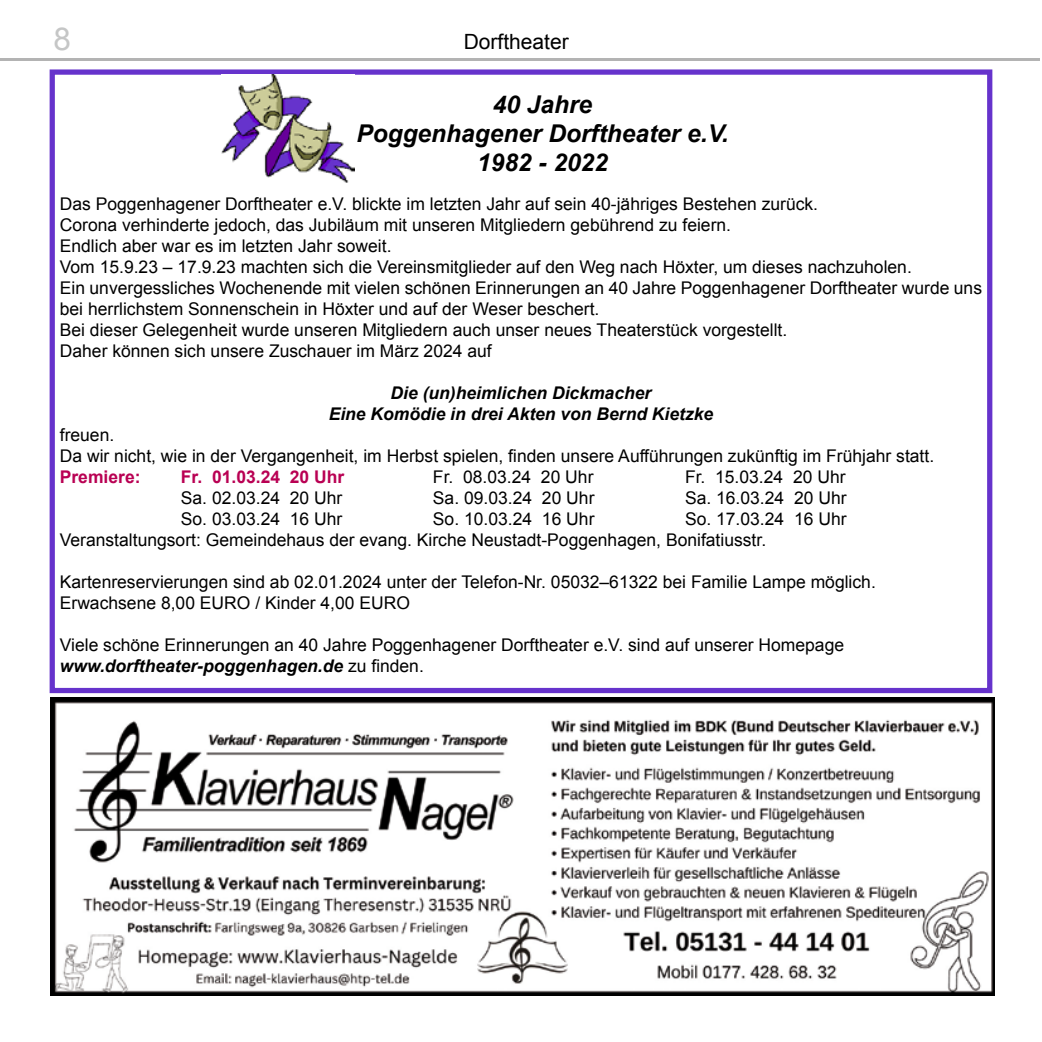
<style>
.page{position:relative;width:1042px;height:1042px;background:#fff}
.page>*{position:absolute;margin:0;border:0;box-sizing:border-box;transform-origin:0 0}
.t1{font:31.5px "Arial";color:#c5c6c6}
.t2{font:italic 700 24.5px/29.4px "Arial";color:#000;text-align:center}
.t3{font:21px "Arial";color:#000}
.t4{font:17.5px/21px "Arial";color:#000}
.t5{font:italic 700 17.5px/21px "Arial";color:#000;text-align:center}
.t6{font:700 17.5px "Arial";color:#b90053}
.s1{font-weight:700;font-style:italic}
</style>
<div class="page">
<hr style="left:0;top:58px;width:1039px;height:3px;background:#000">
<img style="left:50px;top:697px;width:944px;height:298px">
<div style="left:50px;top:69px;width:942px;height:624px;border:5px solid #63c"></div>
<img style="left:222px;top:74px;width:133px;height:109px">
<h1 class="t1" style="left:53px;top:17px;width:19px">8</h1>
<p class="t3" style="left:464px;top:27px;width:107px">Dorftheater</p>
<h2 class="t2" style="left:356px;top:90px;width:374px">40 Jahre<br>Poggenhagener Dorftheater e.V.<br>1982 - 2022</h2>
<p class="t4" style="left:60px;top:193px;width:924px">Das Poggenhagener Dorftheater e.V. blickte im letzten Jahr auf sein 40-jähriges Bestehen zurück.<br>Corona verhinderte jedoch, das Jubiläum mit unseren Mitgliedern gebührend zu feiern.<br>Endlich aber war es im letzten Jahr soweit.<br>Vom 15.9.23 – 17.9.23 machten sich die Vereinsmitglieder auf den Weg nach Höxter, um dieses nachzuholen.<br>Ein unvergessliches Wochenende mit vielen schönen Erinnerungen an 40 Jahre Poggenhagener Dorftheater wurde uns bei herrlichstem Sonnenschein in Höxter und auf der Weser beschert.<br>Bei dieser Gelegenheit wurde unseren Mitgliedern auch unser neues Theaterstück vorgestellt.<br>Daher können sich unsere Zuschauer im März 2024 auf</p>
<p class="t5" style="left:329px;top:383px;width:386px">Die (un)heimlichen Dickmacher<br>Eine Komödie in drei Akten von Bernd Kietzke</p>
<p class="t4" style="left:60px;top:424px;width:876px">freuen.<br>Da wir nicht, wie in der Vergangenheit, im Herbst spielen, finden unsere Aufführungen zukünftig im Frühjahr statt.</p>
<p class="t6" style="left:60px;top:465px;width:82px">Premiere:</p>
<p class="t6" style="left:181px;top:465px;width:165px">Fr. 01.03.24 20 Uhr</p>
<p class="t4" style="left:433px;top:466px;width:162px">Fr. 08.03.24 20 Uhr</p>
<p class="t4" style="left:685px;top:466px;width:162px">Fr. 15.03.24 20 Uhr</p>
<p class="t4" style="left:181px;top:487px;width:163px">Sa. 02.03.24 20 Uhr</p>
<p class="t4" style="left:433px;top:487px;width:163px">Sa. 09.03.24 20 Uhr</p>
<p class="t4" style="left:685px;top:487px;width:163px">Sa. 16.03.24 20 Uhr</p>
<p class="t4" style="left:181px;top:508px;width:163px">So. 03.03.24 16 Uhr</p>
<p class="t4" style="left:433px;top:508px;width:163px">So. 10.03.24 16 Uhr</p>
<p class="t4" style="left:60px;top:508px;width:788px;text-indent:625px">So. 17.03.24 16 Uhr<br>Veranstaltungsort: Gemeindehaus der evang. Kirche Neustadt-Poggenhagen, Bonifatiusstr.</p>
<p class="t4" style="left:60px;top:571px;width:817px">Kartenreservierungen sind ab 02.01.2024 unter der Telefon-Nr. 05032–61322 bei Familie Lampe möglich.<br>Erwachsene 8,00 EURO / Kinder 4,00 EURO</p>
<p class="t4" style="left:60px;top:634px;width:786px">Viele schöne Erinnerungen an 40 Jahre Poggenhagener Dorftheater e.V. sind auf unserer Homepage <span class="s1">www.dorftheater-poggenhagen.de</span> zu finden.</p>
</div>
